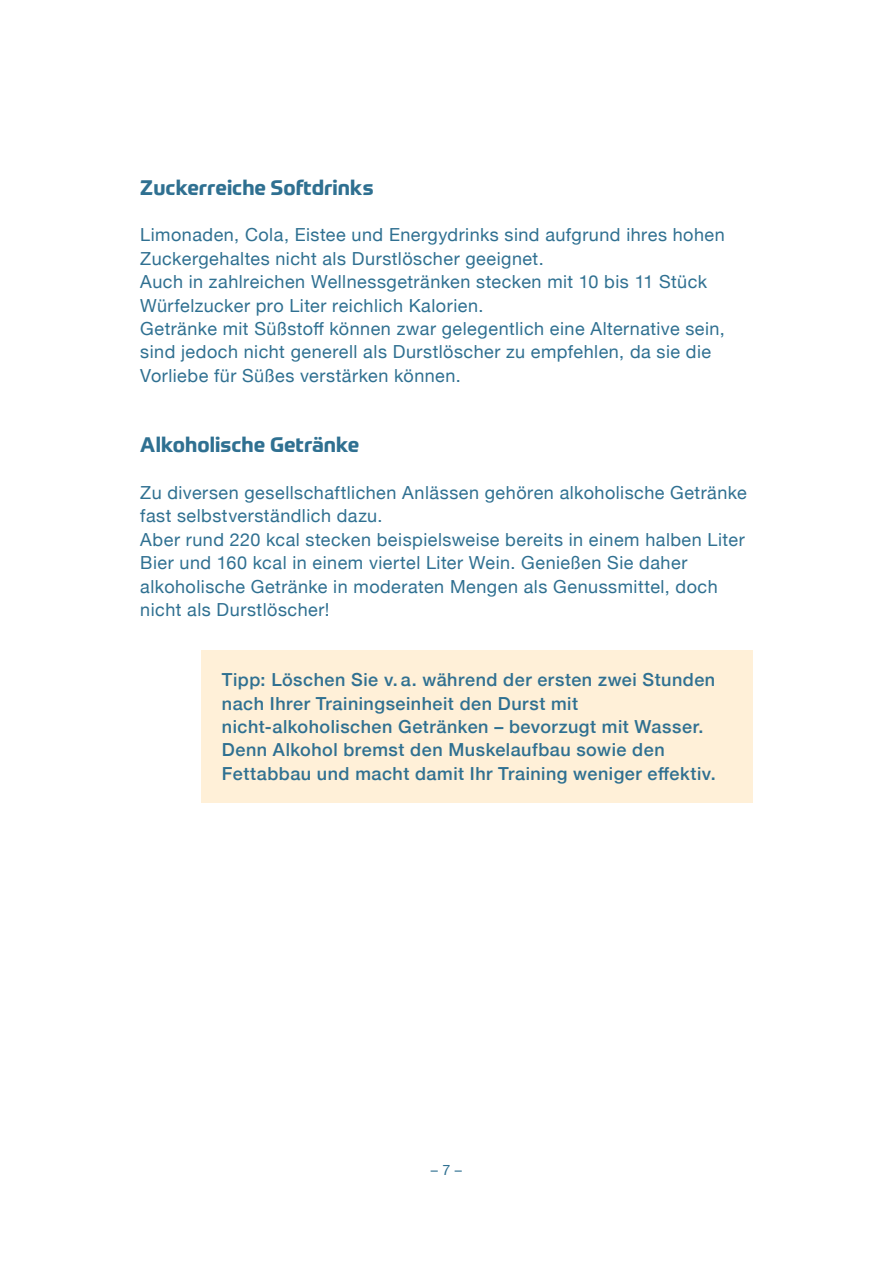
<style>
.page{position:relative;width:893px;height:1263px;background:#fff}
.page>*{position:absolute;margin:0;border:0;box-sizing:border-box;transform-origin:0 0}
.t1{font:700 20.7px "Prometo";color:#2f7091}
.t2{font:18px/23.4px "Helvetica Neue";letter-spacing:.025em;color:#2f7091}
.t3{font:500 18px/23.4px "Helvetica Neue";letter-spacing:.03em;color:#2f7091}
.t4{font:14.25px "Helvetica Neue";color:#2f7091}
</style>
<div class="page">
<div style="left:202px;top:650px;width:551px;height:153px;background:#fff0d8"></div>
<p class="t1" style="left:140px;top:174px;width:235px">Zuckerreiche Softdrinks</p>
<p class="t2" style="left:140px;top:224px;width:586px">Limonaden, Cola, Eistee und Energydrinks sind aufgrund ihres hohen Zuckergehaltes nicht als Durstlöscher geeignet.<br>Auch in zahlreichen Wellnessgetränken stecken mit 10 bis 11 Stück Würfelzucker pro Liter reichlich Kalorien.<br>Getränke mit Süßstoff können zwar gelegentlich eine Alternative sein, sind jedoch nicht generell als Durstlöscher zu empfehlen, da sie die Vorliebe für Süßes verstärken können.</p>
<p class="t1" style="left:140px;top:432px;width:221px">Alkoholische Getränke</p>
<p class="t2" style="left:140px;top:482px;width:608px">Zu diversen gesellschaftlichen Anlässen gehören alkoholische Getränke fast selbstverständlich dazu.<br>Aber rund 220 kcal stecken beispielsweise bereits in einem halben Liter Bier und 160 kcal in einem viertel Liter Wein. Genießen Sie daher alkoholische Getränke in moderaten Mengen als Genussmittel, doch nicht als Durstlöscher!</p>
<p class="t3" style="left:222px;top:667px;width:495px">Tipp: Löschen Sie v. a. während der ersten zwei Stunden nach Ihrer Trainingseinheit den Durst mit nicht-alkoholischen Getränken – bevorzugt mit Wasser.<br>Denn Alkohol bremst den Muskelaufbau sowie den Fettabbau und macht damit Ihr Training weniger effektiv.</p>
<p class="t4" style="left:431px;top:1160px;width:33px">– 7 –</p>
</div>
